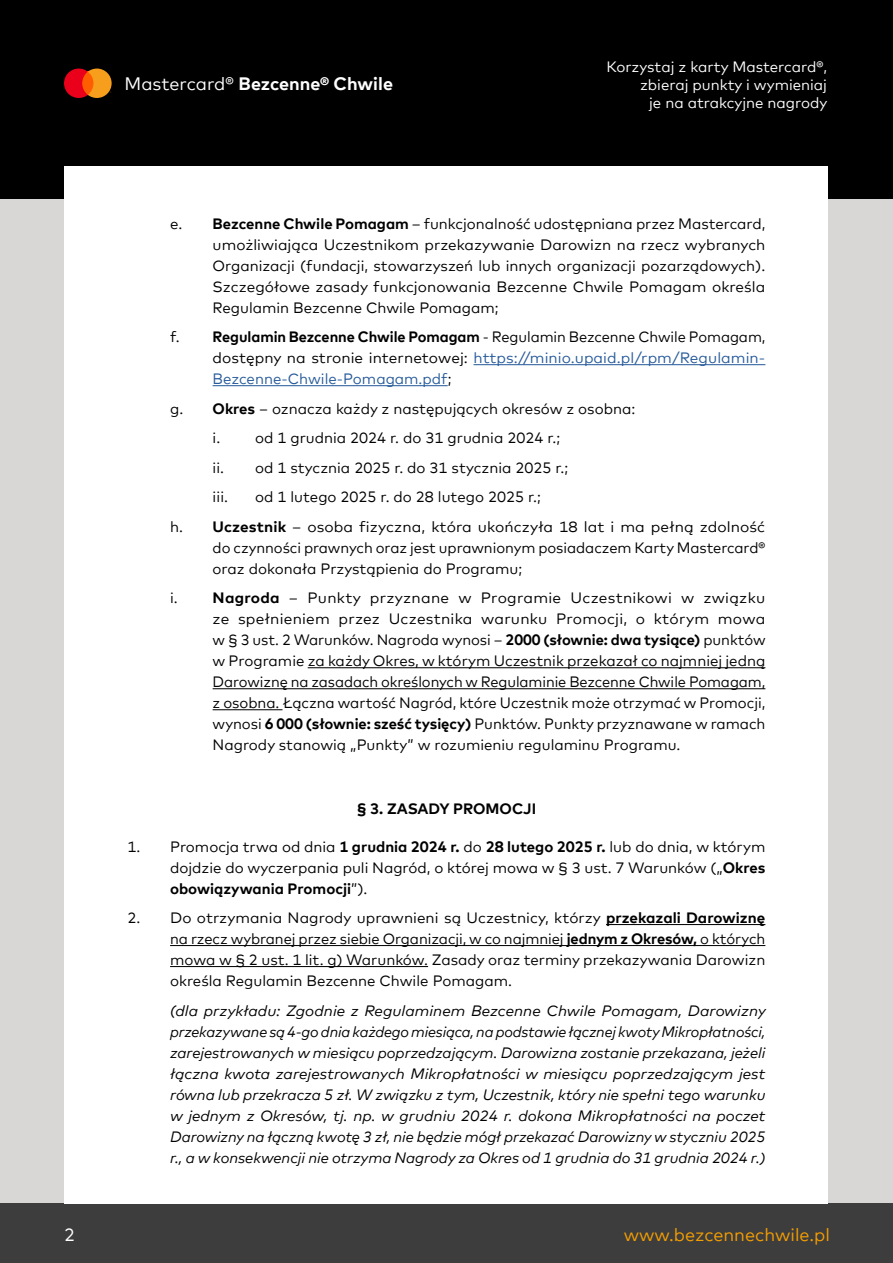
<style>
.page{position:relative;width:893px;height:1263px;background:#fff}
.page>*{position:absolute;margin:0;border:0;box-sizing:border-box;transform-origin:0 0}
.t1{font:700 18px "Mark Offc For MC";color:#fff}
.t2{font:18px "Mark Offc For MC";color:#f59e00}
.t3{font:18px "Mark Offc For MC";color:#fff}
.t4{font:15px/21px "Mark Offc For MC";color:#000;text-align:justify}
.t5{font:italic 15px/21px "Mark Offc For MC";color:#000;text-align:justify}
.t6{font:15px/18px "Mark Offc For MC";color:#fff;text-align:right}
.t7{font:700 15px "Mark Offc For MC";color:#000}
.s1{font-weight:400}
.s2{font-weight:700}
.s3{color:#275b9b}
</style>
<div class="page">
<div style="left:0;top:132px;width:893px;height:1095px;background:#d9d6d6"></div>
<div style="left:0;top:1203px;width:893px;height:60px;background:#3d3d3d"></div>
<div style="left:0;top:0;width:893px;height:198px;background:#000"></div>
<div style="left:65px;top:167px;width:763px;height:1036px;background:#fff"></div>
<svg style="left:64px;top:69px;width:48px;height:29px"></svg>
<hr style="left:474px;top:364px;width:291px;height:1px;background:#275b9b">
<hr style="left:213px;top:385px;width:235px;height:1px;background:#275b9b">
<hr style="left:308px;top:667px;width:457px;height:1px;background:#000">
<hr style="left:213px;top:688px;width:552px;height:1px;background:#000">
<hr style="left:213px;top:709px;width:69px;height:1px;background:#000">
<hr style="left:606px;top:924px;width:159px;height:1px;background:#000">
<hr style="left:170px;top:945px;width:595px;height:1px;background:#000">
<hr style="left:170px;top:966px;width:258px;height:1px;background:#000">
<p class="t1" style="left:124px;top:70px;width:270px"><span class="s1">Mastercard®</span> Bezcenne® Chwile</p>
<p class="t6" style="left:606px;top:57px;width:222px">Korzystaj z karty Mastercard®, zbieraj punkty i wymieniaj<br>je na atrakcyjne nagrody</p>
<p class="t4" style="left:213px;top:212px;width:554px;text-indent:-43px">e. <span class="s2">Bezcenne Chwile Pomagam</span> – funkcjonalność udostępniana przez Mastercard, umożliwiająca Uczestnikom przekazywanie Darowizn na rzecz wybranych Organizacji (fundacji, stowarzyszeń lub innych organizacji pozarządowych).<br>Szczegółowe zasady funkcjonowania Bezcenne Chwile Pomagam określa Regulamin Bezcenne Chwile Pomagam;</p>
<p class="t4" style="left:213px;top:325px;width:554px;text-indent:-43px">f. <span class="s2">Regulamin Bezcenne Chwile Pomagam</span> - Regulamin Bezcenne Chwile Pomagam, dostępny na stronie internetowej: <span class="s3">https://minio.upaid.pl/rpm/Regulamin-Bezcenne-Chwile-Pomagam.pdf</span>;</p>
<p class="t4" style="left:213px;top:392px;width:424px;line-height:29.5px;text-align:left;text-indent:-43px">g. <span class="s2">Okres</span> – oznacza każdy z następujących okresów z osobna: i. od 1 grudnia 2024 r. do 31 grudnia 2024 r.;<br>ii. od 1 stycznia 2025 r. do 31 stycznia 2025 r.;<br>iii.</p>
<p class="t4" style="left:170px;top:481px;width:597px;line-height:29.5px;text-indent:85px">od 1 lutego 2025 r. do 28 lutego 2025 r.;<br>h. <span class="s2">Uczestnik</span> – osoba fizyczna, która ukończyła 18 lat i ma pełną zdolność</p>
<p class="t4" style="left:213px;top:536px;width:554px">do czynności prawnych oraz jest uprawnionym posiadaczem Karty Mastercard® oraz dokonała Przystąpienia do Programu;</p>
<p class="t4" style="left:213px;top:586px;width:554px;text-indent:-43px">i. <span class="s2">Nagroda</span> – Punkty przyznane w Programie Uczestnikowi w związku ze spełnieniem przez Uczestnika warunku Promocji, o którym mowa w § 3 ust. 2 Warunków. Nagroda wynosi – <span class="s2">2000 (słownie: dwa tysiące)</span> punktów w Programie za każdy Okres, w którym Uczestnik przekazał co najmniej jedną Darowiznę na zasadach określonych w Regulaminie Bezcenne Chwile Pomagam, z osobna. Łączna wartość Nagród, które Uczestnik może otrzymać w Promocji, wynosi <span class="s2">6 000 (słownie: sześć tysięcy)</span> Punktów. Punkty przyznawane w ramach Nagrody stanowią „Punkty” w rozumieniu regulaminu Programu.</p>
<p class="t7" style="left:357px;top:797px;width:181px">§ 3. ZASADY PROMOCJI</p>
<p class="t4" style="left:170px;top:835px;width:597px;text-indent:-43px">1. Promocja trwa od dnia <span class="s2">1 grudnia 2024 r.</span> do <span class="s2">28 lutego 2025 r.</span> lub do dnia, w którym dojdzie do wyczerpania puli Nagród, o której mowa w § 3 ust. 7 Warunków („<span class="s2">Okres obowiązywania Promocji</span>”).</p>
<p class="t4" style="left:170px;top:906px;width:597px;text-indent:-43px">2. Do otrzymania Nagrody uprawnieni są Uczestnicy, którzy <span class="s2">przekazali Darowiznę </span>na rzecz wybranej przez siebie Organizacji, w co najmniej <span class="s2">jednym z Okresów,</span> o których mowa w § 2 ust. 1 lit. g) Warunków. Zasady oraz terminy przekazywania Darowizn określa Regulamin Bezcenne Chwile Pomagam.</p>
<p class="t5" style="left:170px;top:999px;width:597px">(dla przykładu: Zgodnie z Regulaminem Bezcenne Chwile Pomagam, Darowizny przekazywane są 4-go dnia każdego miesiąca, na podstawie łącznej kwoty Mikropłatności, zarejestrowanych w miesiącu poprzedzającym. Darowizna zostanie przekazana, jeżeli łączna kwota zarejestrowanych Mikropłatności w miesiącu poprzedzającym jest równa lub przekracza 5 zł. W związku z tym, Uczestnik, który nie spełni tego warunku w jednym z Okresów, tj. np. w grudniu 2024 r. dokona Mikropłatności na poczet Darowizny na łączną kwotę 3 zł, nie będzie mógł przekazać Darowizny w styczniu 2025 r., a w konsekwencji nie otrzyma Nagrody za Okres od 1 grudnia do 31 grudnia 2024 r.)</p>
<p class="t3" style="left:64px;top:1221px;width:12px">2</p>
<p class="t2" style="left:624px;top:1221px;width:208px">www.bezcennechwile.pl</p>
</div>
